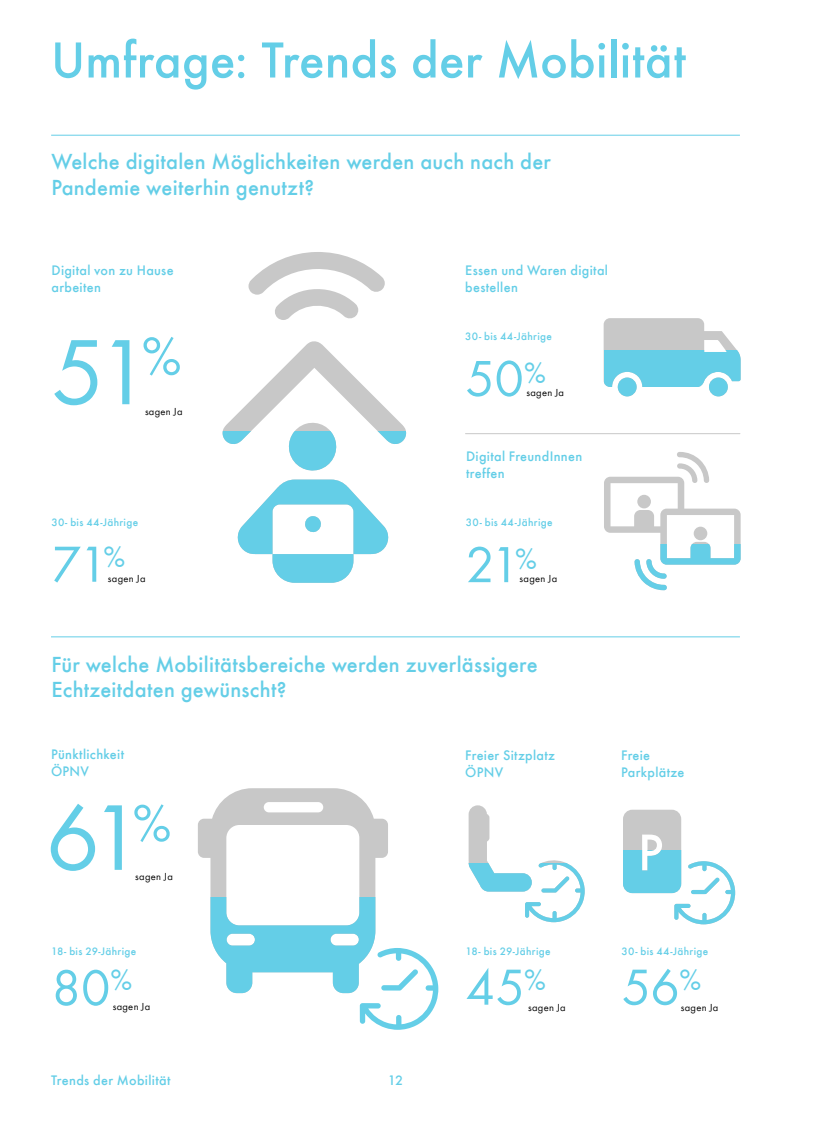
<style>
.page{position:relative;width:825px;height:1123px;background:#fff}
.page>*{position:absolute;margin:0;border:0;box-sizing:border-box;transform-origin:0 0}
.t1{font:96.6px "Futura T";color:#64cee7}
.t2{font:96px "Futura T";color:#64cee7}
.t3{font:500 52.5px "Futura T";letter-spacing:.005em;color:#64cee7}
.t4{font:52.5px "Futura T";letter-spacing:-.02em;color:#64cee7}
.t5{font:500 22.5px/25.5px "Futura T";letter-spacing:.01em;color:#64cee7}
.t6{font:500 14.25px/16.5px "Futura T";letter-spacing:.02em;color:#64cee7}
.t7{font:500 11.25px "Futura T";letter-spacing:.03em;color:#64cee7}
.t8{font:10.5px "Futura T";letter-spacing:.03em;color:#000}
</style>
<div class="page">
<svg style="left:604px;top:318px;width:133px;height:32px"></svg>
<svg style="left:604px;top:350px;width:137px;height:46px;fill:#64cee7"></svg>
<svg style="left:223px;top:252px;width:183px;height:179px"></svg>
<svg style="left:222px;top:431px;width:185px;height:152px"></svg>
<svg style="left:604px;top:452px;width:137px;height:92px"></svg>
<svg style="left:634px;top:544px;width:107px;height:46px"></svg>
<hr style="left:465px;top:433px;width:275px;height:1px;background:#c8c8c8">
<svg style="left:198px;top:788px;width:190px;height:109px"></svg>
<svg style="left:210px;top:897px;width:166px;height:96px;fill:#64cee7"></svg>
<svg style="left:468px;top:805px;width:95px;height:57px"></svg>
<svg style="left:468px;top:862px;width:117px;height:60px"></svg>
<svg style="left:623px;top:809px;width:59px;height:41px;background:#cecece"></svg>
<svg style="left:623px;top:850px;width:112px;height:74px"></svg>
<svg style="left:360px;top:948px;width:78px;height:81px"></svg>
<hr style="left:51px;top:135px;width:689px;height:1px;background:#64cee7">
<hr style="left:51px;top:636px;width:689px;height:1px;background:#64cee7">
<h3 class="t3" style="left:51px;top:29px;width:636px">Umfrage: Trends der Mobilität</h3>
<h3 class="t5" style="left:51px;top:149px;width:501px">Welche digitalen Möglichkeiten werden auch nach der<br>Pandemie weiterhin genutzt?</h3>
<p class="t6" style="left:52px;top:262px;width:124px">Digital von zu Hause arbeiten</p>
<h2 class="t2" style="left:51px;top:318px;width:132px">51<sup>%</sup></h2>
<p class="t8" style="left:145px;top:405px;width:39px">sagen Ja</p>
<p class="t6" style="left:465px;top:262px;width:144px">Essen und Waren digital bestellen</p>
<p class="t7" style="left:465px;top:330px;width:88px">30- bis 44-Jährige</p>
<h3 class="t4" style="left:465px;top:349px;width:82px">50<sup>%</sup></h3>
<p class="t8" style="left:526px;top:387px;width:39px">sagen Ja</p>
<p class="t6" style="left:466px;top:448px;width:118px">Digital FreundInnen treffen</p>
<p class="t7" style="left:52px;top:516px;width:88px">30- bis 44-Jährige</p>
<p class="t7" style="left:466px;top:515px;width:88px">30- bis 44-Jährige</p>
<h3 class="t4" style="left:51px;top:534px;width:76px">71<sup>%</sup></h3>
<p class="t8" style="left:108px;top:572px;width:39px">sagen Ja</p>
<h3 class="t4" style="left:465px;top:535px;width:73px">21<sup>%</sup></h3>
<p class="t8" style="left:520px;top:573px;width:39px">sagen Ja</p>
<h3 class="t5" style="left:51px;top:651px;width:488px">Für welche Mobilitätsbereiche werden zuverlässigere<br>Echtzeitdaten gewünscht?</h3>
<p class="t6" style="left:51px;top:746px;width:75px">Pünktlichkeit<br>ÖPNV</p>
<p class="t6" style="left:465px;top:747px;width:91px">Freier Sitzplatz<br>ÖPNV</p>
<p class="t6" style="left:621px;top:747px;width:65px">Freie<br>Parkplätze</p>
<h1 class="t1" style="left:46px;top:783px;width:127px">61<sup>%</sup></h1>
<p class="t8" style="left:135px;top:871px;width:39px">sagen Ja</p>
<p class="t7" style="left:51px;top:944px;width:87px">18- bis 29-Jährige</p>
<p class="t7" style="left:465px;top:944px;width:87px">18- bis 29-Jährige</p>
<p class="t7" style="left:621px;top:944px;width:88px">30- bis 44-Jährige</p>
<h3 class="t4" style="left:51px;top:958px;width:83px">80<sup>%</sup></h3>
<h3 class="t4" style="left:465px;top:957px;width:82px">45<sup>%</sup></h3>
<h3 class="t4" style="left:621px;top:957px;width:81px">56<sup>%</sup></h3>
<p class="t8" style="left:113px;top:1000px;width:39px">sagen Ja</p>
<p class="t8" style="left:528px;top:1001px;width:39px">sagen Ja</p>
<p class="t8" style="left:681px;top:1001px;width:39px">sagen Ja</p>
<p class="t6" style="left:51px;top:1071px;width:121px">Trends der Mobilität</p>
<p class="t6" style="left:388px;top:1071px;width:17px">12</p>
</div>
